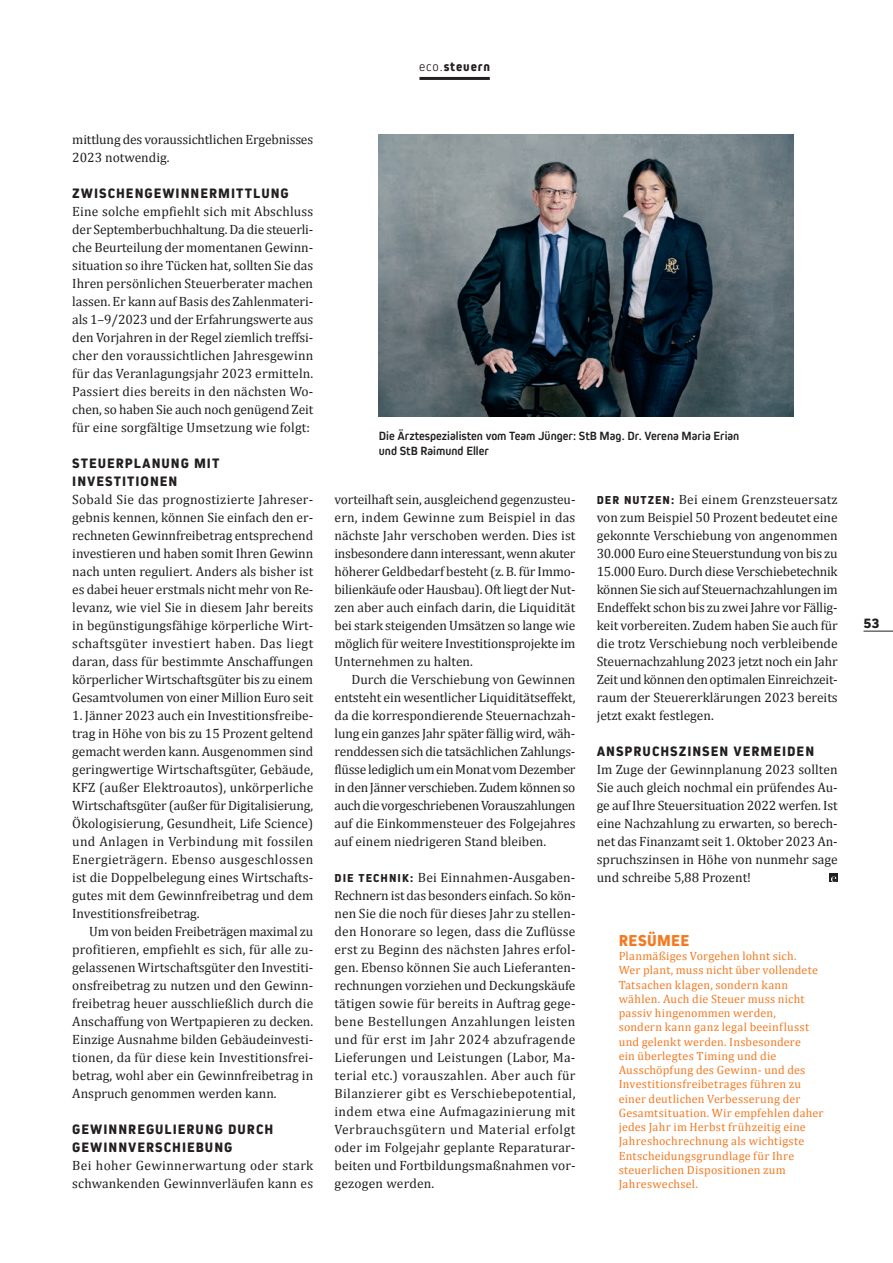
<style>
.page{position:relative;width:893px;height:1263px;background:#fff}
.page>*{position:absolute;margin:0;border:0;box-sizing:border-box;transform-origin:0 0}
.t1{font:800 16.5px "Kiro";letter-spacing:.02em;color:#f47921}
.t2{font:800 15px "Kiro";color:#231f20}
.t3{font:800 14.25px/18px "Kiro";letter-spacing:.07em;color:#231f20}
.t4{font:13.5px/18px "Cambria";color:#231f20;text-align:justify}
.t5{font:800 13.5px "Kiro";letter-spacing:.07em;color:#231f20}
.t6{font:700 12.45px/15px "Kiro";color:#231f20}
.t7{font:12px/14.2px "Cambria";letter-spacing:.02em;color:#f47921}
.s1{font-weight:300}
.s2{font-family:"Kiro";font-weight:800;font-size:12px}
</style>
<div class="page">
<hr style="left:863px;top:631px;width:30px;height:1px;background:#231f20">
<hr style="left:419px;top:77px;width:71px;height:3px;background:#231f20">
<img style="left:379px;top:135px;width:414px;height:282px">
<svg style="left:830px;top:874px;width:8px;height:8px"></svg>
<svg style="left:831px;top:876px;width:5px;height:6px"></svg>
<p class="t5" style="left:419px;top:58px;width:73px"><span class="s1">eco.</span>steuern</p>
<p class="t4" style="left:72px;top:130px;width:242px">mittlung des voraussichtlichen Ergebnisses<br>2023 notwendig.</p>
<p class="t3" style="left:72px;top:184px;width:218px">ZWISCHENGEWINNERMITTLUNG</p>
<p class="t4" style="left:72px;top:202px;width:243px">Eine solche empfiehlt sich mit Abschluss der Septemberbuchhaltung. Da die steuerli&shy;che Beurteilung der momentanen Gewinn&shy;situation so ihre Tücken hat, sollten Sie das Ihren persönlichen Steuerberater machen lassen. Er kann auf Basis des Zahlenmateri&shy;als 1–9/2023 und der Erfahrungswerte aus den Vorjahren in der Regel ziemlich treffsi&shy;cher den voraussichtlichen Jahresgewinn für das Veranlagungsjahr 2023 ermitteln.<br>Passiert dies bereits in den nächsten Wo&shy;chen, so haben Sie auch noch genügend Zeit für eine sorgfältige Umsetzung wie folgt:</p>
<p class="t3" style="left:72px;top:454px;width:149px">STEUERPLANUNG MIT<br>INVESTITIONEN</p>
<p class="t4" style="left:72px;top:490px;width:242px">Sobald Sie das prognostizierte Jahreser&shy;gebnis kennen, können Sie einfach den er&shy;rechneten Gewinnfreibetrag entsprechend investieren und haben somit Ihren Gewinn nach unten reguliert. Anders als bisher ist es dabei heuer erstmals nicht mehr von Re&shy;levanz, wie viel Sie in diesem Jahr bereits in begünstigungsfähige körperliche Wirt&shy;schaftsgüter investiert haben. Das liegt daran, dass für bestimmte Anschaffungen körperlicher Wirtschaftsgüter bis zu einem Gesamtvolumen von einer Million Euro seit</p>
<p class="t4" style="left:72px;top:706px;width:243px">1. Jänner 2023 auch ein Investitionsfreibe&shy;trag in Höhe von bis zu 15 Prozent geltend gemacht werden kann. Ausgenommen sind geringwertige Wirtschaftsgüter, Gebäude, KFZ (außer Elektroautos), unkörperliche Wirtschaftsgüter (außer für Digitalisierung, Ökologisierung, Gesundheit, Life Science) und Anlagen in Verbindung mit fossilen Energieträgern. Ebenso ausgeschlossen ist die Doppelbelegung eines Wirtschafts&shy;gutes mit dem Gewinnfreibetrag und dem Investitionsfreibetrag.</p>
<p class="t4" style="left:72px;top:922px;width:243px;text-indent:17px">Um von beiden Freibeträgen maximal zu profitieren, empfiehlt es sich, für alle zu&shy;gelassenen Wirtschaftsgüter den Investiti&shy;onsfreibetrag zu nutzen und den Gewinn&shy;freibetrag heuer ausschließlich durch die Anschaffung von Wertpapieren zu decken.<br>Einzige Ausnahme bilden Gebäudeinvesti&shy;tionen, da für diese kein Investitionsfrei&shy;betrag, wohl aber ein Gewinnfreibetrag in Anspruch genommen werden kann.</p>
<p class="t3" style="left:72px;top:1120px;width:202px">GEWINNREGULIERUNG DURCH<br>GEWINNVERSCHIEBUNG</p>
<p class="t4" style="left:72px;top:1156px;width:242px">Bei hoher Gewinnerwartung oder stark schwankenden Gewinnverläufen kann es</p>
<p class="t6" style="left:379px;top:429px;width:362px">Die Ärztespezialisten vom Team Jünger: StB Mag. Dr. Verena Maria Erian und StB Raimund Eller</p>
<p class="t4" style="left:334px;top:490px;width:242px">vorteilhaft sein, ausgleichend gegenzusteu&shy;ern, indem Gewinne zum Beispiel in das nächste Jahr verschoben werden. Dies ist insbesondere dann interessant, wenn akuter höherer Geldbedarf besteht (z. B. für Immo&shy;bilienkäufe oder Hausbau). Oft liegt der Nut&shy;zen aber auch einfach darin, die Liquidität bei stark steigenden Umsätzen so lange wie möglich für weitere Investitionsprojekte im Unternehmen zu halten.</p>
<p class="t4" style="left:334px;top:670px;width:243px;text-indent:17px">Durch die Verschiebung von Gewinnen entsteht ein wesentlicher Liquiditätseffekt, da die korrespondierende Steuernachzah&shy;lung ein ganzes Jahr später fällig wird, wäh&shy;renddessen sich die tatsächlichen Zahlungs&shy;flüsse lediglich um ein Monat vom Dezember in den Jänner verschieben. Zudem können so auch die vorgeschriebenen Vorauszahlungen auf die Einkommensteuer des Folgejahres auf einem niedrigeren Stand bleiben.</p>
<p class="t4" style="left:334px;top:868px;width:243px"><span class="s2">DIE TECHNIK:</span> Bei Einnahmen-Ausgaben-Rechnern ist das besonders einfach. So kön&shy;nen Sie die noch für dieses Jahr zu stellen&shy;den Honorare so legen, dass die Zuflüsse erst zu Beginn des nächsten Jahres erfol&shy;gen. Ebenso können Sie auch Lieferanten&shy;rechnungen vorziehen und Deckungskäufe tätigen sowie für bereits in Auftrag gege&shy;bene Bestellungen Anzahlungen leisten und für erst im Jahr 2024 abzufragende Lieferungen und Leistungen (Labor, Ma&shy;terial etc.) vorauszahlen. Aber auch für Bilanzierer gibt es Verschiebepotential, indem etwa eine Aufmagazinierung mit Verbrauchsgütern und Material erfolgt oder im Folgejahr geplante Reparaturar&shy;beiten und Fortbildungsmaßnahmen vor&shy;gezogen werden.</p>
<p class="t4" style="left:597px;top:490px;width:243px"><span class="s2">DER NUTZEN:</span> Bei einem Grenzsteuersatz von zum Beispiel 50 Prozent bedeutet eine gekonnte Verschiebung von angenommen 30.000 Euro eine Steuerstundung von bis zu 15.000 Euro. Durch diese Verschiebetechnik können Sie sich auf Steuernachzahlungen im Endeffekt schon bis zu zwei Jahre vor Fällig&shy;keit vorbereiten. Zudem haben Sie auch für die trotz Verschiebung noch verbleibende Steuernachzahlung 2023 jetzt noch ein Jahr Zeit und können den optimalen Einreichzeit&shy;raum der Steuererklärungen 2023 bereits jetzt exakt festlegen.</p>
<p class="t3" style="left:597px;top:742px;width:219px">ANSPRUCHSZINSEN VERMEIDEN</p>
<p class="t4" style="left:597px;top:760px;width:242px">Im Zuge der Gewinnplanung 2023 sollten Sie auch gleich nochmal ein prüfendes Au&shy;ge auf Ihre Steuersituation 2022 werfen. Ist eine Nachzahlung zu erwarten, so berech&shy;net das Finanzamt seit 1. Oktober 2023 An&shy;spruchszinsen in Höhe von nunmehr sage und schreibe 5,88 Prozent!</p>
<p class="t1" style="left:619px;top:931px;width:72px">RESÜMEE</p>
<p class="t7" style="left:619px;top:949px;width:206px">Planmäßiges Vorgehen lohnt sich.<br>Wer plant, muss nicht über vollendete Tatsachen klagen, sondern kann wählen. Auch die Steuer muss nicht passiv hingenommen werden,<br>sondern kann ganz legal beeinflusst und gelenkt werden. Insbesondere<br>ein überlegtes Timing und die Ausschöpfung des Gewinn- und des Investitionsfreibetrages führen zu einer deutlichen Verbesserung der Gesamtsituation. Wir empfehlen daher jedes Jahr im Herbst frühzeitig eine Jahreshochrechnung als wichtigste Entscheidungsgrundlage für Ihre steuerlichen Dispositionen zum Jahreswechsel.</p>
<p class="t2" style="left:863px;top:614px;width:17px">53</p>
</div>
